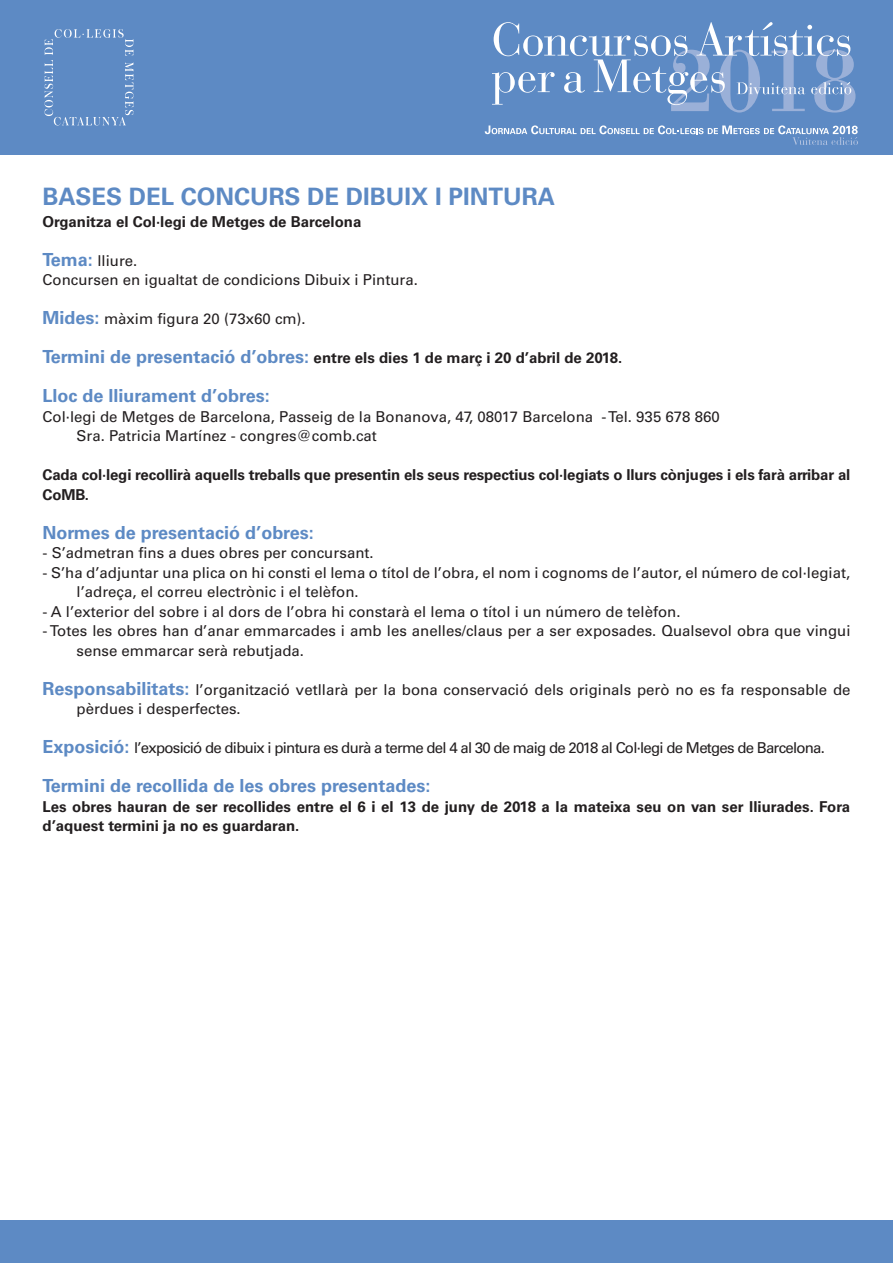
<style>
.page{position:relative;width:893px;height:1263px;background:#fff}
.page>*{position:absolute;margin:0;border:0;box-sizing:border-box;transform-origin:0 0}
.t1{font:700 24px "Univers";color:#5d8ac4}
.t2{font:700 18px "Univers";color:#5d8ac4}
.t3{font:15px/19.5px "Univers";color:#231f20}
.t4{font:700 15px/19.5px "Univers";color:#231f20}
.t5{font:15px "Univers";letter-spacing:-.05em;color:#231f20}
.s1{font-weight:700;font-size:18px;color:#5d8ac4}
.s2{font-size:18px;color:#5d8ac4}
</style>
<div class="page">
<div style="left:0;top:1220px;width:893px;height:43px;background:#5d8ac4"></div>
<div style="left:0;top:0;width:893px;height:154px;background:#5d8ac4"></div>
<svg style="left:492px;top:22px;width:363px;height:91px"></svg>
<svg style="left:485px;top:125px;width:373px;height:20px"></svg>
<svg style="left:45px;top:29px;width:89px;height:96px"></svg>
<p class="t1" style="left:43px;top:182px;width:514px">BASES DEL CONCURS DE DIBUIX I PINTURA</p>
<p class="t4" style="left:43px;top:212px;width:320px">Organitza el Col·legi de Metges de Barcelona</p>
<p class="t3" style="left:43px;top:251px;width:96px"><span class="s1">Tema:</span> lliure.</p>
<p class="t3" style="left:43px;top:270px;width:377px">Concursen en igualtat de condicions Dibuix i Pintura.</p>
<p class="t3" style="left:43px;top:309px;width:265px"><span class="s1">Mides:</span> màxim figura 20 (73x60 cm).</p>
<p class="t4" style="left:43px;top:348px;width:581px"><span class="s2">Termini de presentació d’obres:</span> entre els dies 1 de març i 20 d’abril de 2018.</p>
<p class="t2" style="left:43px;top:385px;width:229px">Lloc de lliurament d’obres:</p>
<p class="t3" style="left:77px;top:407px;width:645px;text-indent:-34px">Col·legi de Metges de Barcelona, Passeig de la Bonanova, 47, 08017 Barcelona - Tel. 935 678 860<br>Sra. Patricia Martínez - congres@comb.cat</p>
<p class="t4" style="left:43px;top:465px;width:809px">Cada col·legi recollirà aquells treballs que presentin els seus respectius col·legiats o llurs cònjuges i els farà arribar al<br>CoMB.</p>
<p class="t2" style="left:43px;top:522px;width:273px">Normes de presentació d’obres:</p>
<p class="t3" style="left:43px;top:543px;width:333px">- S’admetran fins a dues obres per concursant.</p>
<p class="t3" style="left:77px;top:563px;width:775px;text-indent:-34px">- S’ha d’adjuntar una plica on hi consti el lema o títol de l’obra, el nom i cognoms de l’autor, el número de col·legiat, l’adreça, el correu electrònic i el telèfon.</p>
<p class="t3" style="left:43px;top:602px;width:640px">- A l’exterior del sobre i al dors de l’obra hi constarà el lema o títol i un número de telèfon.</p>
<p class="t3" style="left:77px;top:621px;width:775px;text-indent:-34px">- Totes les obres han d’anar emmarcades i amb les anelles/claus per a ser exposades. Qualsevol obra que vingui sense emmarcar serà rebutjada.</p>
<p class="t3" style="left:77px;top:680px;width:775px;text-indent:-34px"><span class="s1">Responsabilitats:</span> l’organització vetllarà per la bona conservació dels originals però no es fa responsable de pèrdues i desperfectes.</p>
<p class="t5" style="left:43px;top:739px;width:784px"><span class="s1">Exposició:</span> l’exposició de dibuix i pintura es durà a terme del 4 al 30 de maig de 2018 al Col·legi de Metges de Barcelona.</p>
<p class="t2" style="left:43px;top:775px;width:390px">Termini de recollida de les obres presentades:</p>
<p class="t4" style="left:43px;top:797px;width:809px">Les obres hauran de ser recollides entre el 6 i el 13 de juny de 2018 a la mateixa seu on van ser lliurades. Fora d’aquest termini ja no es guardaran.</p>
</div>
